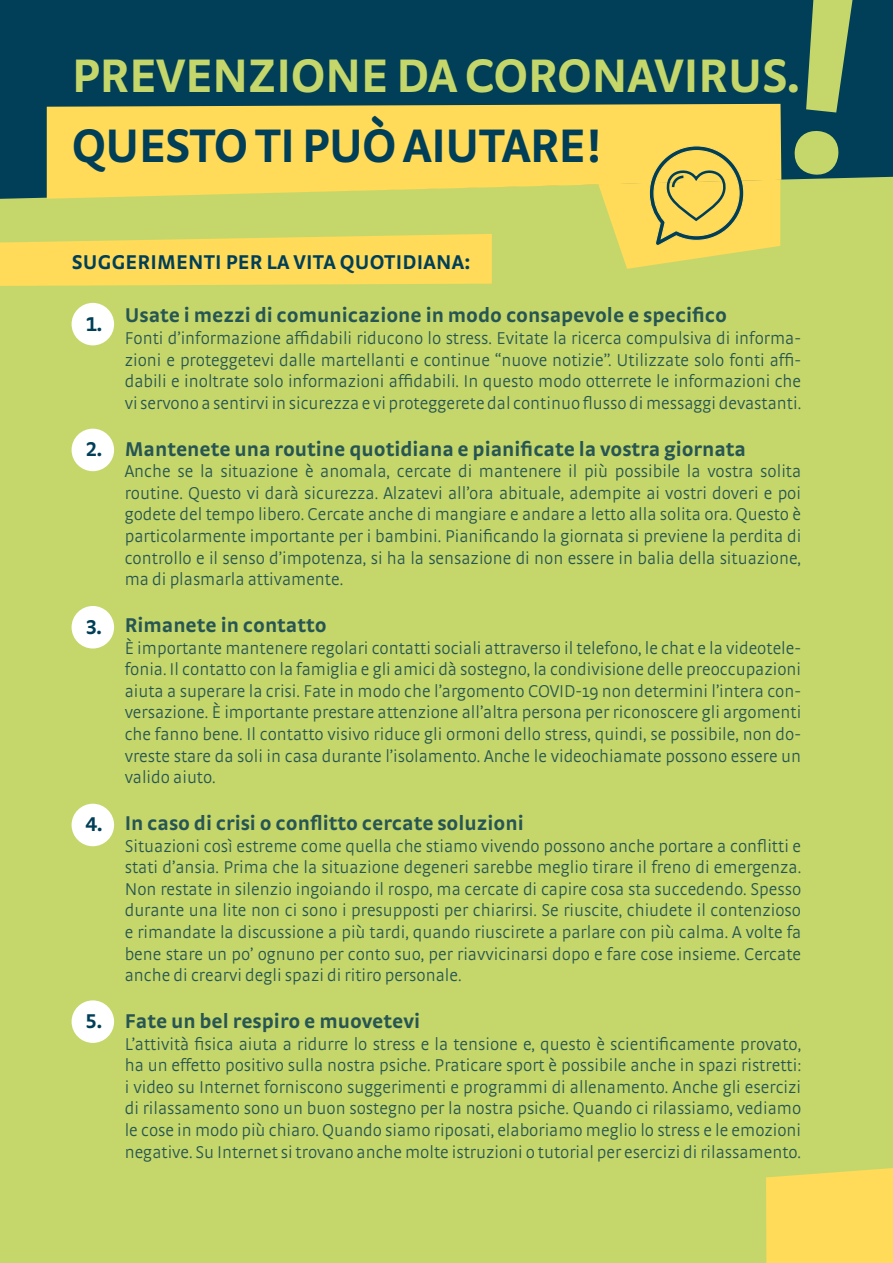
<style>
.page{position:relative;width:893px;height:1263px;background:#fff}
.page>*{position:absolute;margin:0;border:0;box-sizing:border-box;transform-origin:0 0}
.t1{font:700 49.5px "Strada OT";letter-spacing:-.01em;color:#c5d76a}
.t2{font:700 49.5px "Strada OT";letter-spacing:-.02em;color:#003f57}
.t3{font:700 21px "Strada OT";color:#275553}
.t4{font:700 21px "Strada OT";letter-spacing:.01em;color:#003f57}
.t5{font:300 18px/21.6px "Strada OT";color:#275553;text-align:justify}
</style>
<div class="page">
<div style="left:0;top:129px;width:893px;height:1134px;background:#c5d76a"></div>
<div style="left:0;top:0;width:893px;height:204px;background:#003f57"></div>
<svg style="left:47px;top:104px;width:734px;height:95px;background:#f6d85a"></svg>
<svg style="left:793px;top:0;width:60px;height:176px;background:#648c60"></svg>
<svg style="left:0;top:234px;width:492px;height:52px;background:#f8da5a"></svg>
<div style="left:72px;top:303px;width:42px;height:42px;background:#fff;border-radius:50%"></div>
<div style="left:72px;top:429px;width:42px;height:42px;background:#fff;border-radius:50%"></div>
<div style="left:72px;top:606px;width:42px;height:42px;background:#fff;border-radius:50%"></div>
<div style="left:72px;top:804px;width:42px;height:42px;background:#fff;border-radius:50%"></div>
<div style="left:72px;top:1000px;width:42px;height:43px;background:#fff;border-radius:50%"></div>
<div style="left:766px;top:1168px;width:127px;height:95px;background:#ffdb59"></div>
<svg style="left:584px;top:135px;width:196px;height:134px"></svg>
<h1 class="t1" style="left:72px;top:46px;width:729px">PREVENZIONE DA CORONAVIRUS.</h1>
<h1 class="t2" style="left:72px;top:115px;width:531px">QUESTO TI PUÒ AIUTARE!</h1>
<p class="t4" style="left:72px;top:249px;width:400px">SUGGERIMENTI PER LA VITA QUOTIDIANA:</p>
<p class="t4" style="left:86px;top:311px;width:18px">1.</p>
<p class="t4" style="left:86px;top:437px;width:18px">2.</p>
<p class="t4" style="left:86px;top:614px;width:17px">3.</p>
<p class="t4" style="left:85px;top:812px;width:19px">4.</p>
<p class="t4" style="left:86px;top:1008px;width:18px">5.</p>
<p class="t3" style="left:125px;top:303px;width:604px">Usate i mezzi di comunicazione in modo consapevole e specifico</p>
<p class="t5" style="left:125px;top:327px;width:678px">Fonti d’informazione affidabili riducono lo stress. Evitate la ricerca compulsiva di informa&shy;zioni e proteggetevi dalle martellanti e continue “nuove notizie”. Utilizzate solo fonti affi&shy;dabili e inoltrate solo informazioni affidabili. In questo modo otterrete le informazioni che vi servono a sentirvi in sicurezza e vi proteggerete dal continuo flusso di messaggi devastanti.</p>
<p class="t3" style="left:125px;top:436px;width:623px">Mantenete una routine quotidiana e pianificate la vostra giornata</p>
<p class="t5" style="left:125px;top:461px;width:678px">Anche se la situazione è anomala, cercate di mantenere il più possibile la vostra solita routine. Questo vi darà sicurezza. Alzatevi all’ora abituale, adempite ai vostri doveri e poi godete del tempo libero. Cercate anche di mangiare e andare a letto alla solita ora. Questo è particolarmente importante per i bambini. Pianificando la giornata si previene la perdita di controllo e il senso d’impotenza, si ha la sensazione di non essere in balia della situazione, ma di plasmarla attivamente.</p>
<p class="t3" style="left:125px;top:612px;width:203px">Rimanete in contatto</p>
<p class="t5" style="left:125px;top:637px;width:678px">È importante mantenere regolari contatti sociali attraverso il telefono, le chat e la videotele&shy;fonia. Il contatto con la famiglia e gli amici dà sostegno, la condivisione delle preoccupazioni aiuta a superare la crisi. Fate in modo che l’argomento COVID-19 non determini l’intera con&shy;versazione. È importante prestare attenzione all’altra persona per riconoscere gli argomenti che fanno bene. Il contatto visivo riduce gli ormoni dello stress, quindi, se possibile, non do&shy;vreste stare da soli in casa durante l’isolamento. Anche le videochiamate possono essere un valido aiuto.</p>
<p class="t3" style="left:125px;top:810px;width:401px">In caso di crisi o conflitto cercate soluzioni</p>
<p class="t5" style="left:125px;top:835px;width:678px">Situazioni così estreme come quella che stiamo vivendo possono anche portare a conflitti e stati d’ansia. Prima che la situazione degeneri sarebbe meglio tirare il freno di emergenza.<br>Non restate in silenzio ingoiando il rospo, ma cercate di capire cosa sta succedendo. Spesso durante una lite non ci sono i presupposti per chiarirsi. Se riuscite, chiudete il contenzioso e rimandate la discussione a più tardi, quando riuscirete a parlare con più calma. A volte fa bene stare un po’ ognuno per conto suo, per riavvicinarsi dopo e fare cose insieme. Cercate anche di crearvi degli spazi di ritiro personale.</p>
<p class="t3" style="left:125px;top:1008px;width:297px">Fate un bel respiro e muovetevi</p>
<p class="t5" style="left:125px;top:1033px;width:678px">L’attività fisica aiuta a ridurre lo stress e la tensione e, questo è scientificamente provato, ha un effetto positivo sulla nostra psiche. Praticare sport è possibile anche in spazi ristretti: i video su Internet forniscono suggerimenti e programmi di allenamento. Anche gli esercizi di rilassamento sono un buon sostegno per la nostra psiche. Quando ci rilassiamo, vediamo le cose in modo più chiaro. Quando siamo riposati, elaboriamo meglio lo stress e le emozioni negative. Su Internet si trovano anche molte istruzioni o tutorial per esercizi di rilassamento.</p>
</div>
